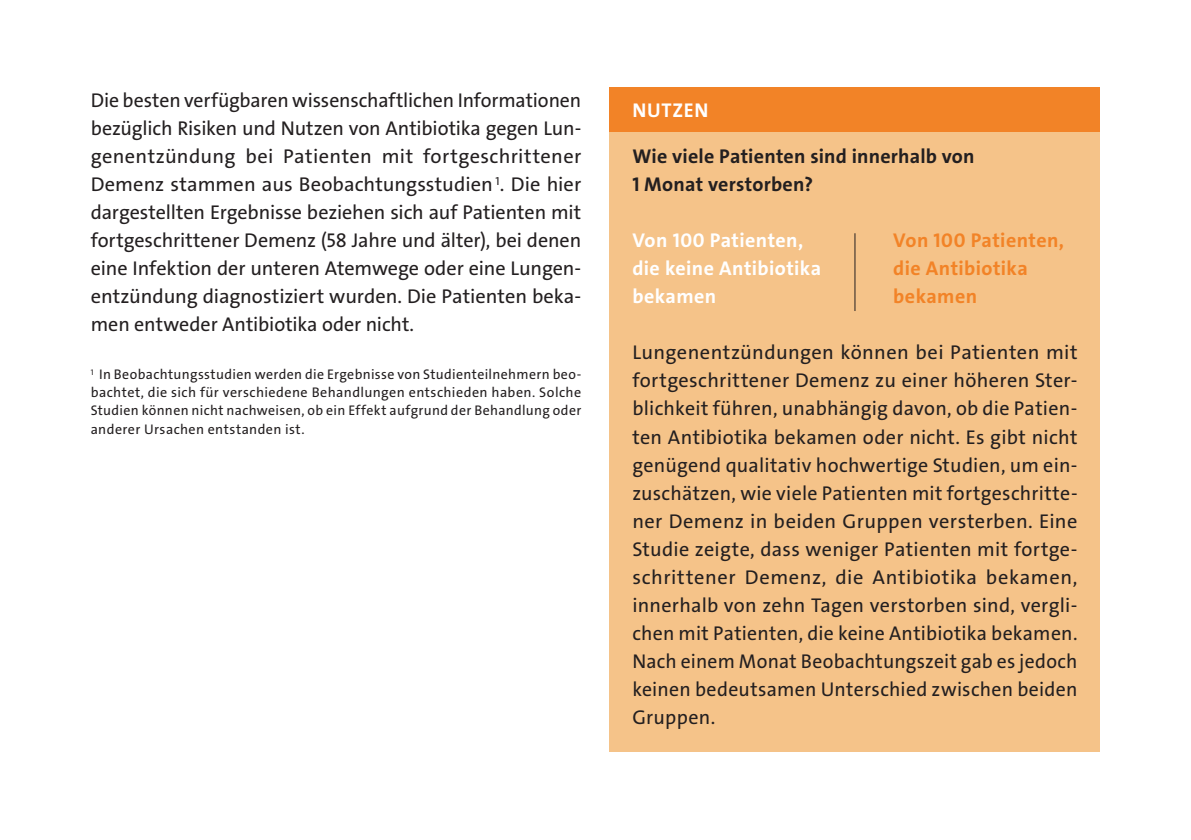
<style>
.page{position:relative;width:1191px;height:840px;background:#fff}
.page>*{position:absolute;margin:0;border:0;box-sizing:border-box;transform-origin:0 0}
.t1{font:20px/28px "The Sans LP5 Plain";letter-spacing:.005em;color:#231f20;text-align:justify}
.t2{font:20px/28px "The Sans LP7 Bld";letter-spacing:.01em;color:#231f20}
.t3{font:20px/28px "The Sans LP7 Bld";letter-spacing:.02em;color:#fff}
.t4{font:20px/28px "The Sans LP7 Bld";letter-spacing:.02em;color:#f28327}
.t5{font:14px/18px "The Sans LP5 Plain";letter-spacing:.03em;color:#231f20;text-align:justify}
</style>
<div class="page">
<div style="left:609px;top:111px;width:491px;height:640px;background:#f5c389"></div>
<div style="left:609px;top:87px;width:491px;height:45px;background:#f28327"></div>
<hr style="left:854px;top:233px;width:1px;height:78px;background:#231f20">
<p class="t1" style="left:91px;top:86px;width:492px">Die besten verfügbaren wissenschaftlichen Informationen bezüglich Risiken und Nutzen von Antibiotika gegen Lun&shy;genentzündung bei Patienten mit fortgeschrittener Demenz stammen aus Beobachtungsstudien <sup>1</sup>. Die hier dargestellten Ergebnisse beziehen sich auf Patienten mit fortgeschrittener Demenz (58 Jahre und älter), bei denen eine Infektion der unteren Atemwege oder eine Lungen&shy;entzündung diagnostiziert wurden. Die Patienten beka&shy;men entweder Antibiotika oder nicht.</p>
<p class="t5" style="left:91px;top:365px;width:492px"><sup>1</sup> In Beobachtungsstudien werden die Ergebnisse von Studienteilnehmern beo&shy;bachtet, die sich für verschiedene Behandlungen entschieden haben. Solche Studien können nicht nachweisen, ob ein Effekt aufgrund der Behandlung oder anderer Ursachen entstanden ist.</p>
<p class="t3" style="left:632px;top:96px;width:77px">NUTZEN</p>
<p class="t2" style="left:632px;top:142px;width:344px">Wie viele Patienten sind innerhalb von<br>1 Monat verstorben?</p>
<p class="t3" style="left:632px;top:226px;width:190px">Von 100 Patienten, die keine Antibiotika bekamen</p>
<p class="t4" style="left:893px;top:226px;width:172px">Von 100 Patienten, die Antibiotika bekamen</p>
<p class="t1" style="left:632px;top:338px;width:447px">Lungenentzündungen können bei Patienten mit fortgeschrittener Demenz zu einer höheren Ster&shy;blichkeit führen, unabhängig davon, ob die Patien&shy;ten Antibiotika bekamen oder nicht. Es gibt nicht genügend qualitativ hochwertige Studien, um ein&shy;zuschätzen, wie viele Patienten mit fortgeschritte&shy;ner Demenz in beiden Gruppen versterben. Eine Studie zeigte, dass weniger Patienten mit fortge&shy;schrittener Demenz, die Antibiotika bekamen, innerhalb von zehn Tagen verstorben sind, vergli&shy;chen mit Patienten, die keine Antibiotika bekamen.<br>Nach einem Monat Beobachtungszeit gab es jedoch keinen bedeutsamen Unterschied zwischen beiden Gruppen.</p>
</div>
